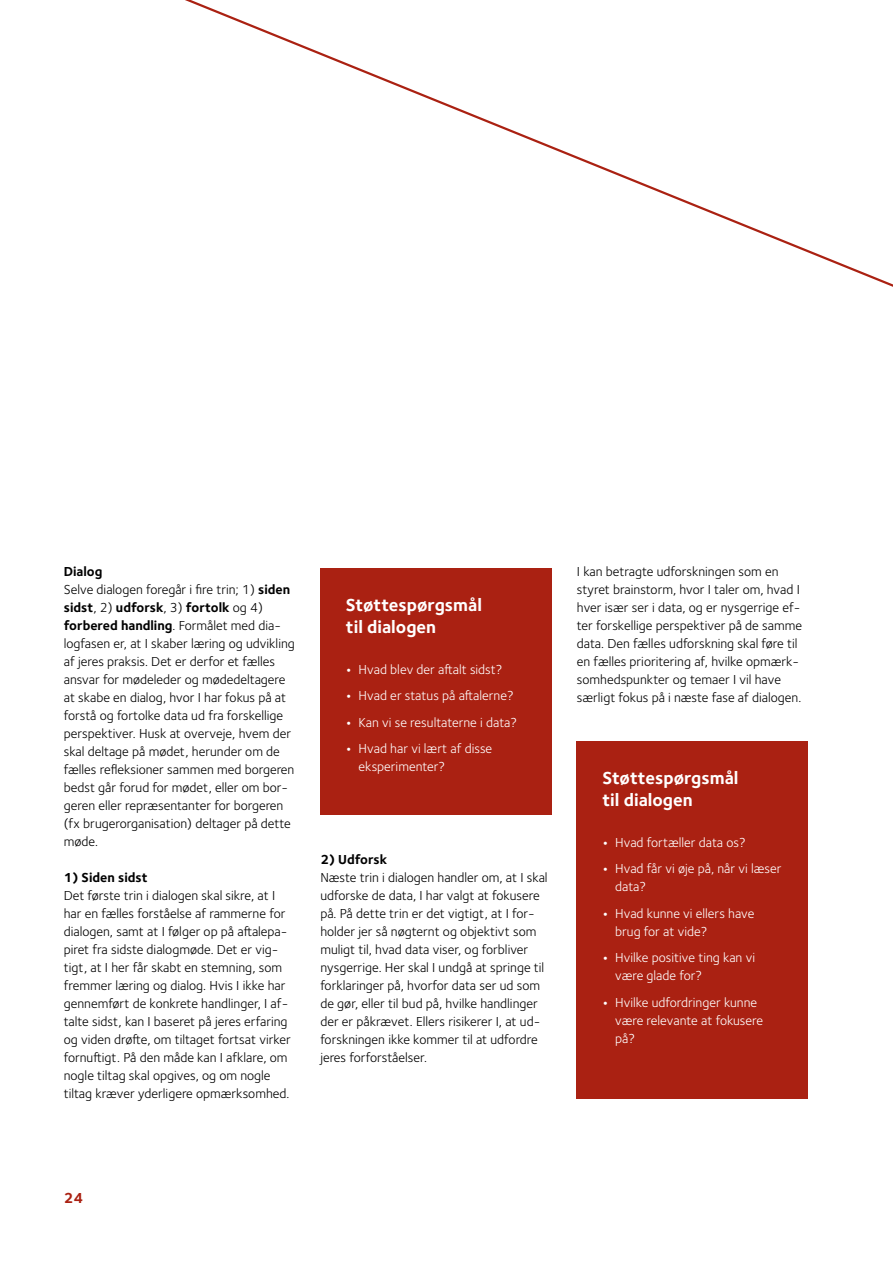
<style>
.page{position:relative;width:893px;height:1263px;background:#fff}
.page>*{position:absolute;margin:0;border:0;box-sizing:border-box;transform-origin:0 0}
.Boks_overskrift{font:700 18px/22.5px "Foundry Sterling";color:#fff}
.t1{font:700 15px "Foundry Sterling";color:#aa2112}
.Brødtekst{font:13.5px/18px "Foundry Sterling";color:#000}
.Boks_Punktopstilling{font:13.5px/18px "Foundry Sterling";color:#fff}
.Brødtekst-2{font:700 13.5px "Foundry Sterling";color:#000}
.s1{font-weight:700}
</style>
<div class="page">
<div style="left:320px;top:568px;width:231px;height:246px;background:#aa2112"></div>
<div style="left:577px;top:741px;width:231px;height:357px;background:#aa2112"></div>
<svg style="left:185px;top:0;width:708px;height:287px"></svg>
<p class="Brødtekst-2" style="left:64px;top:563px;width:40px">Dialog</p>
<p class="Brødtekst" style="left:64px;top:581px;width:233px">Selve dialogen foregår i fire trin; 1) <span class="s1">siden sidst</span>, 2) <span class="s1">udforsk</span>, 3) <span class="s1">fortolk</span> og 4) <span class="s1">forbered handling</span>. Formålet med dia&shy;logfasen er, at I skaber læring og udvikling af jeres praksis. Det er derfor et fælles ansvar for mødeleder og mødedeltagere at skabe en dialog, hvor I har fokus på at forstå og fortolke data ud fra forskellige perspektiver. Husk at overveje, hvem der skal deltage på mødet, herunder om de fælles refleksioner sammen med borgeren bedst går forud for mødet, eller om bor&shy;geren eller repræsentanter for borgeren (fx brugerorganisation) deltager på dette møde.</p>
<p class="Brødtekst-2" style="left:64px;top:869px;width:85px">1) Siden sidst</p>
<p class="Brødtekst" style="left:64px;top:887px;width:229px">Det første trin i dialogen skal sikre, at I har en fælles forståelse af rammerne for dialogen, samt at I følger op på aftalepa&shy;piret fra sidste dialogmøde. Det er vig&shy;tigt, at I her får skabt en stemning, som fremmer læring og dialog. Hvis I ikke har gennemført de konkrete handlinger, I af&shy;talte sidst, kan I baseret på jeres erfaring og viden drøfte, om tiltaget fortsat virker fornuftigt. På den måde kan I afklare, om nogle tiltag skal opgives, og om nogle tiltag kræver yderligere opmærksomhed.</p>
<h1 class="Boks_overskrift" style="left:346px;top:594px;width:138px">Støttespørgsmål til dialogen</h1>
<p class="Boks_Punktopstilling" style="left:346px;top:660px;width:158px"><span class="s1">•</span> Hvad blev der aftalt sidst?</p>
<p class="Boks_Punktopstilling" style="left:346px;top:687px;width:169px"><span class="s1">•</span> Hvad er status på aftalerne?</p>
<p class="Boks_Punktopstilling" style="left:346px;top:713px;width:173px"><span class="s1">•</span> Kan vi se resultaterne i data?</p>
<p class="Boks_Punktopstilling" style="left:359px;top:740px;width:135px;text-indent:-13px"><span class="s1">•</span> Hvad har vi lært af disse eksperimenter?</p>
<p class="Brødtekst-2" style="left:320px;top:851px;width:68px">2) Udforsk</p>
<p class="Brødtekst" style="left:320px;top:869px;width:229px">Næste trin i dialogen handler om, at I skal udforske de data, I har valgt at fokusere på. På dette trin er det vigtigt, at I for&shy;holder jer så nøgternt og objektivt som muligt til, hvad data viser, og forbliver nysgerrige. Her skal I undgå at springe til forklaringer på, hvorfor data ser ud som de gør, eller til bud på, hvilke handlinger der er påkrævet. Ellers risikerer I, at ud&shy;forskningen ikke kommer til at udfordre jeres forforståelser.</p>
<p class="Brødtekst" style="left:577px;top:563px;width:227px">I kan betragte udforskningen som en styret brainstorm, hvor I taler om, hvad I hver især ser i data, og er nysgerrige ef&shy;ter forskellige perspektiver på de samme data. Den fælles udforskning skal føre til en fælles prioritering af, hvilke opmærk&shy;somhedspunkter og temaer I vil have særligt fokus på i næste fase af dialogen.</p>
<h1 class="Boks_overskrift" style="left:602px;top:767px;width:138px">Støttespørgsmål til dialogen</h1>
<p class="Boks_Punktopstilling" style="left:602px;top:833px;width:145px"><span class="s1">•</span> Hvad fortæller data os?</p>
<p class="Boks_Punktopstilling" style="left:615px;top:860px;width:168px;text-indent:-13px"><span class="s1">•</span> Hvad får vi øje på, når vi læser data?</p>
<p class="Boks_Punktopstilling" style="left:615px;top:904px;width:141px;text-indent:-13px"><span class="s1">•</span> Hvad kunne vi ellers have brug for at vide?</p>
<p class="Boks_Punktopstilling" style="left:615px;top:949px;width:141px;text-indent:-13px"><span class="s1">•</span> Hvilke positive ting kan vi være glade for?</p>
<p class="Boks_Punktopstilling" style="left:615px;top:993px;width:150px;text-indent:-13px"><span class="s1">•</span> Hvilke udfordringer kunne være relevante at fokusere på?</p>
<p class="t1" style="left:64px;top:1189px;width:21px">24</p>
</div>
